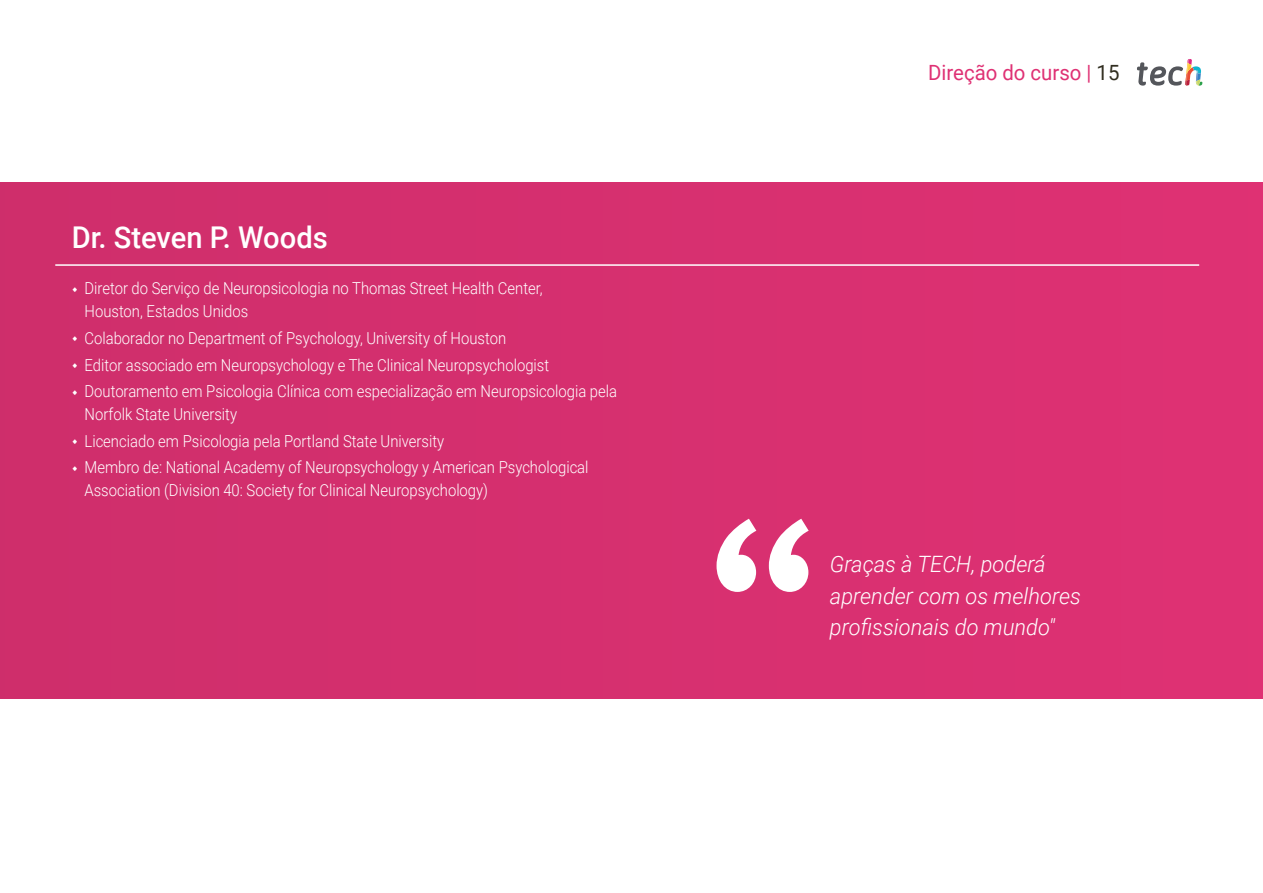
<style>
.page{position:relative;width:1263px;height:893px;background:#fff}
.page>*{position:absolute;margin:0;border:0;box-sizing:border-box;transform-origin:0 0}
.t1{font:500 30px "Roboto";color:#fff}
.t2{font:italic 300 22.5px/31.5px "Roboto";color:#fff}
.t3{font:21px "Roboto";color:#df3174}
.t4{font:300 16.5px/26.7px "Roboto";color:#fff;scale:.9 1}
.s1{color:#312e20}
</style>
<div class="page">
<div style="left:0;top:182px;width:1263px;height:516px;background:#d6306f"></div>
<svg style="left:716px;top:519px;width:93px;height:73px"></svg>
<hr style="left:55px;top:264px;width:1144px;height:2px;background:#fff">
<svg style="left:1137px;top:59px;width:65px;height:27px"></svg>
<h1 class="t1" style="left:72px;top:216px;width:258px">Dr. Steven P. Woods</h1>
<p class="t4" style="left:85px;top:277px;width:511px;line-height:22.5px">Diretor do Serviço de Neuropsicologia no Thomas Street Health Center,<br>Houston, Estados Unidos</p>
<p class="t4" style="left:85px;top:324px;width:593px">Colaborador no Department of Psychology, University of Houston<br>Editor associado em Neuropsychology e The Clinical Neuropsychologist<br>Doutoramento em Psicologia Clínica com especialização em Neuropsicologia pela</p>
<p class="t4" style="left:85px;top:400px;width:562px">Norfolk State University<br>Licenciado em Psicologia pela Portland State University<br>Membro de: National Academy of Neuropsychology y American Psychological</p>
<p class="t4" style="left:85px;top:476px;width:450px">Association (Division 40: Society for Clinical Neuropsychology)</p>
<p class="t3" style="left:928px;top:57px;width:193px">Direção do curso | <span class="s1">15</span></p>
<h2 class="t2" style="left:830px;top:548px;width:252px">Graças à TECH, poderá aprender com os melhores profissionais do mundo"</h2>
</div>
